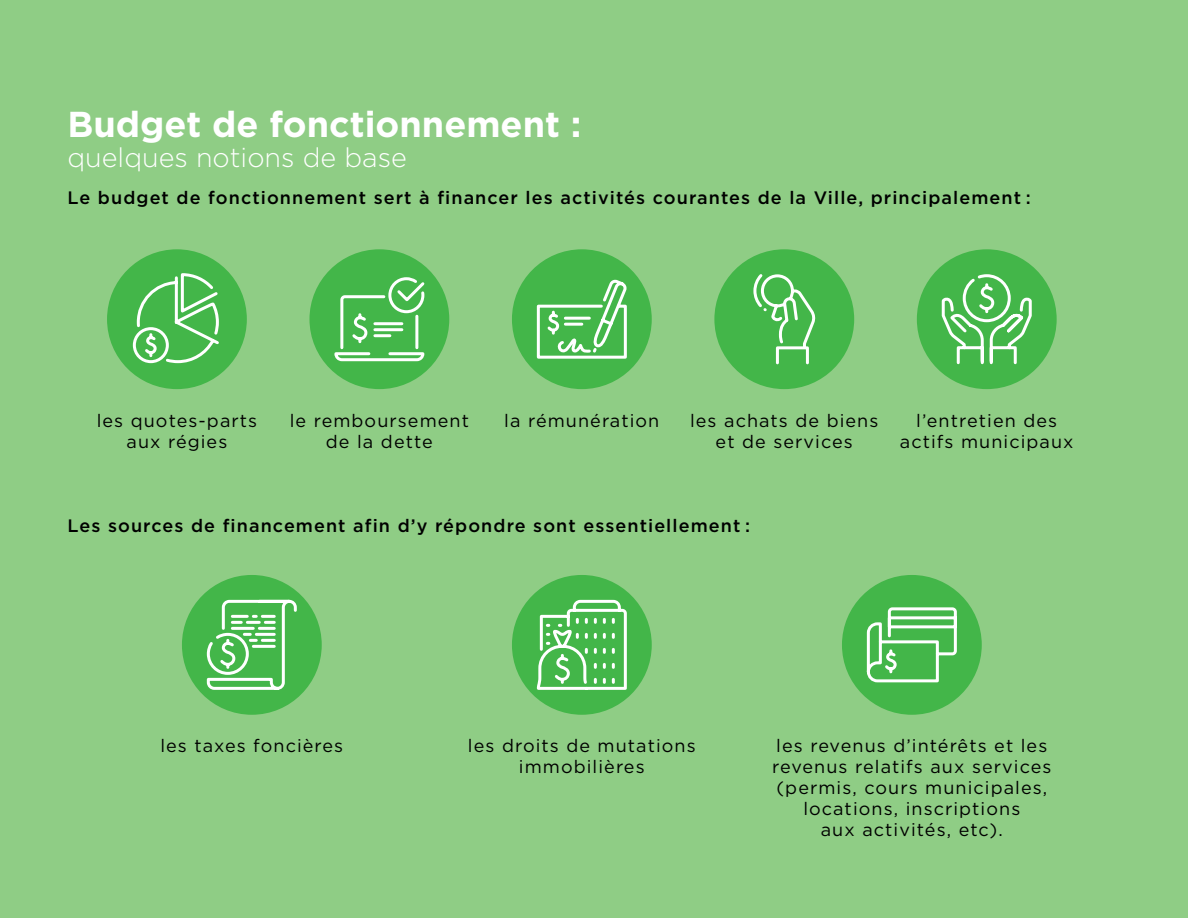
<style>
.page{position:relative;width:1188px;height:918px;background:#8fcd85}
.page>*{position:absolute;margin:0;border:0;box-sizing:border-box;transform-origin:0 0}
.t1{font:700 36px "Gotham";color:#fff}
.t2{font:300 27px "Gotham";color:#fff}
.t3{font:18px/21px "Gotham";letter-spacing:.06em;color:#000;text-align:center}
.t4{font:500 18px "Gotham";letter-spacing:.06em;color:#000}
</style>
<div class="page">
<div style="left:107px;top:249px;width:140px;height:140px;background:#43b649;border-radius:50%"></div>
<div style="left:309px;top:249px;width:140px;height:140px;background:#43b649;border-radius:50%"></div>
<div style="left:182px;top:575px;width:140px;height:140px;background:#43b649;border-radius:50%"></div>
<div style="left:512px;top:249px;width:140px;height:140px;background:#43b649;border-radius:50%"></div>
<div style="left:512px;top:575px;width:140px;height:140px;background:#43b649;border-radius:50%"></div>
<div style="left:714px;top:249px;width:140px;height:140px;background:#43b649;border-radius:50%"></div>
<div style="left:842px;top:575px;width:140px;height:140px;background:#43b649;border-radius:50%"></div>
<div style="left:917px;top:249px;width:140px;height:140px;background:#43b649;border-radius:50%"></div>
<svg style="left:866px;top:607px;width:91px;height:76px"></svg>
<svg style="left:334px;top:277px;width:91px;height:85px"></svg>
<svg style="left:941px;top:274px;width:91px;height:91px"></svg>
<svg style="left:753px;top:274px;width:63px;height:91px"></svg>
<svg style="left:206px;top:599px;width:91px;height:91px"></svg>
<svg style="left:132px;top:273px;width:87px;height:91px"></svg>
<svg style="left:536px;top:279px;width:91px;height:80px"></svg>
<svg style="left:536px;top:599px;width:91px;height:91px"></svg>
<h1 class="t1" style="left:68px;top:100px;width:516px">Budget de fonctionnement :</h1>
<h2 class="t2" style="left:67px;top:140px;width:341px">quelques notions de base</h2>
<p class="t4" style="left:68px;top:186px;width:965px">Le budget de fonctionnement sert à financer les activités courantes de la Ville, principalement :</p>
<p class="t3" style="left:97px;top:409px;width:162px">les quotes-parts aux régies</p>
<p class="t3" style="left:290px;top:409px;width:181px">le remboursement de la dette</p>
<p class="t3" style="left:504px;top:409px;width:157px">la rémunération</p>
<p class="t3" style="left:690px;top:409px;width:190px">les achats de biens et de services</p>
<p class="t3" style="left:900px;top:409px;width:175px">l’entretien des actifs municipaux</p>
<p class="t4" style="left:68px;top:514px;width:684px">Les sources de financement afin d’y répondre sont essentiellement :</p>
<p class="t3" style="left:160px;top:735px;width:184px">les taxes foncières</p>
<p class="t3" style="left:468px;top:735px;width:229px">les droits de mutations immobilières</p>
<p class="t3" style="left:772px;top:735px;width:281px">les revenus d’intérêts et les revenus relatifs aux services (permis, cours municipales, locations, inscriptions<br>aux activités, etc).</p>
</div>
